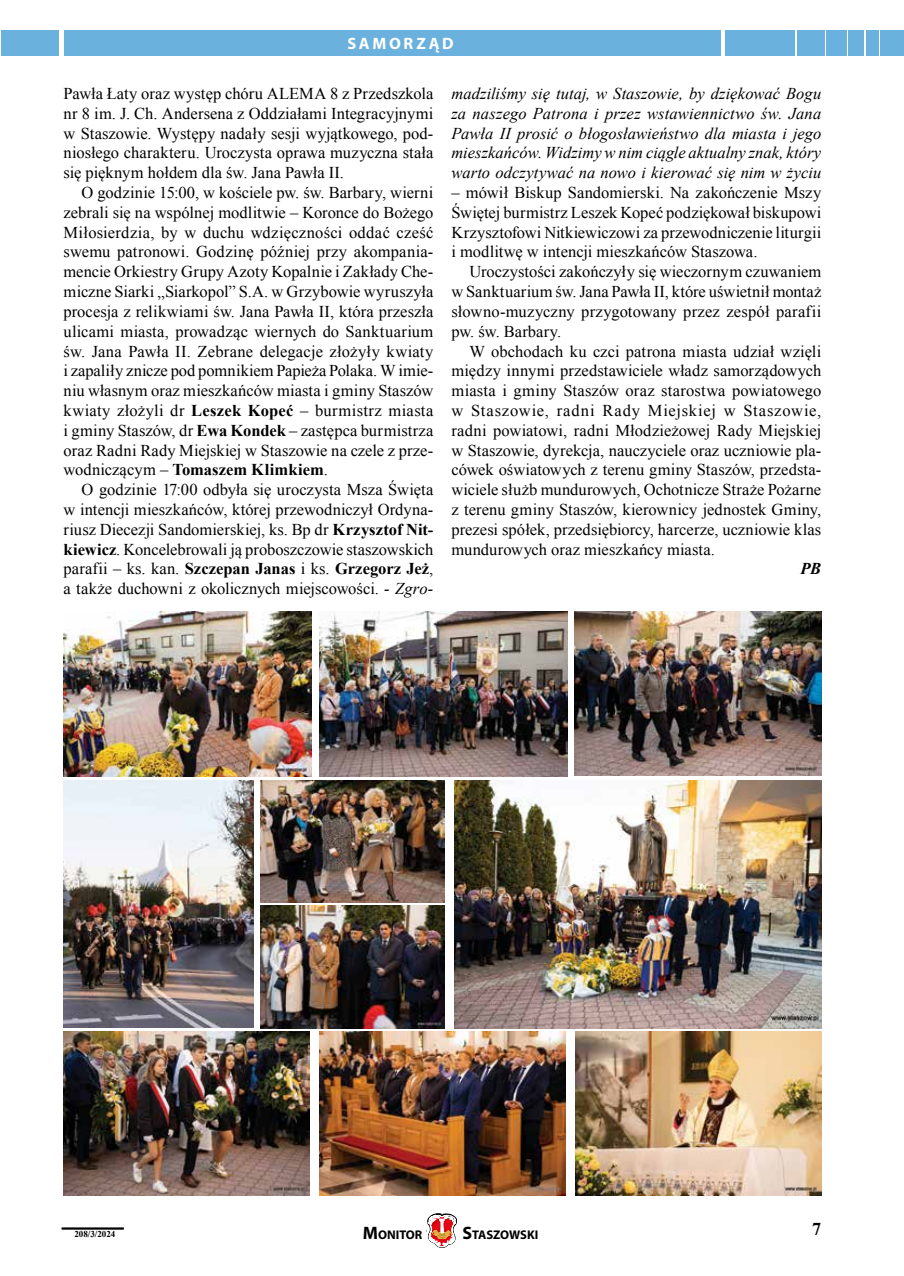
<style>
.page{position:relative;width:904px;height:1276px;background:#fff}
.page>*{position:absolute;margin:0;border:0;box-sizing:border-box;transform-origin:0 0}
.t1{font:700 18px "Times New Roman";color:#000}
.t2{font:16.5px/19.8px "Times New Roman";color:#000;text-align:justify}
.t3{font:italic 16.5px/19.8px "Times New Roman";color:#000;text-align:justify}
.t4{font:700 16.5px "Myriad Pro";letter-spacing:.16em;color:#fff}
.t5{font:italic 700 16.5px "Times New Roman";color:#000}
.t6{font:700 12.6px "Myriad Pro";color:#000}
.t7{font:700 9px "Times New Roman";color:#000}
.s1{font-weight:700}
.s2{font-style:italic}
.s3{font-size:18px}
</style>
<div class="page">
<img style="left:575px;top:1031px;width:246px;height:164px">
<img style="left:320px;top:1031px;width:245px;height:164px">
<img style="left:454px;top:780px;width:367px;height:248px">
<img style="left:64px;top:1031px;width:245px;height:164px">
<img style="left:261px;top:780px;width:183px;height:122px">
<img style="left:261px;top:906px;width:183px;height:122px">
<img style="left:64px;top:780px;width:189px;height:247px">
<img style="left:64px;top:611px;width:247px;height:165px">
<img style="left:319px;top:611px;width:248px;height:165px">
<img style="left:574px;top:611px;width:247px;height:165px">
<svg style="left:427px;top:1213px;width:30px;height:34px"></svg>
<hr style="left:62px;top:1227px;width:62px;height:1px;background:#000">
<hr style="left:62px;top:1228px;width:62px;height:1px;background:#000">
<div style="left:65px;top:30px;width:656px;height:26px;background:#6bb1dd"></div>
<div style="left:880px;top:30px;width:24px;height:26px;background:#6bb1dd"></div>
<div style="left:866px;top:30px;width:12px;height:26px;background:#6bb1dd"></div>
<div style="left:848px;top:30px;width:16px;height:26px;background:#6bb1dd"></div>
<div style="left:725px;top:30px;width:69px;height:26px;background:#6bb1dd"></div>
<div style="left:2px;top:30px;width:57px;height:26px;background:#6bb1dd"></div>
<div style="left:826px;top:30px;width:20px;height:26px;background:#6bb1dd"></div>
<div style="left:796px;top:30px;width:28px;height:26px;background:#6bb1dd"></div>
<p class="t4" style="left:347px;top:33px;width:107px">SAMORZĄD</p>
<p class="t2" style="left:64px;top:83px;width:371px">Pawła Łaty oraz występ chóru ALEMA 8 z Przedszkola nr 8 im. J. Ch. Andersena z Oddziałami Integracyjnymi w Staszowie. Występy nadały sesji wyjątkowego, pod&shy;niosłego charakteru. Uroczysta oprawa muzyczna stała się pięknym hołdem dla św. Jana Pawła II.</p>
<p class="t2" style="left:64px;top:182px;width:371px;text-indent:18px">O godzinie 15:00, w kościele pw. św. Barbary, wierni zebrali się na wspólnej modlitwie – Koronce do Bożego Miłosierdzia, by w duchu wdzięczności oddać cześć swemu patronowi. Godzinę później przy akompania&shy;mencie Orkiestry Grupy Azoty Kopalnie i Zakłady Che&shy;miczne Siarki „Siarkopol” S.A. w Grzybowie wyruszyła procesja z relikwiami św. Jana Pawła II, która przeszła ulicami miasta, prowadząc wiernych do Sanktuarium św. Jana Pawła II. Zebrane delegacje złożyły kwiaty i zapaliły znicze pod pomnikiem Papieża Polaka. W imie&shy;niu własnym oraz mieszkańców miasta i gminy Staszów kwiaty złożyli dr <span class="s1">Leszek Kopeć</span> – burmistrz miasta i gminy Staszów, dr <span class="s1">Ewa Kondek</span> – zastępca burmistrza oraz Radni Rady Miejskiej w Staszowie na czele z prze&shy;wodniczącym – <span class="s1">Tomaszem Klimkiem</span>.</p>
<p class="t2" style="left:63px;top:479px;width:371px;text-indent:18px">O godzinie 17:00 odbyła się uroczysta Msza Święta w intencji mieszkańców, której przewodniczył Ordyna&shy;riusz Diecezji Sandomierskiej, ks. Bp dr <span class="s1">Krzysztof Nit&shy;kiewicz</span>. Koncelebrowali ją proboszczowie staszowskich parafii – ks. kan. <span class="s1">Szczepan Janas</span> i ks. <span class="s1">Grzegorz Jeż</span>, a także duchowni z okolicznych miejscowości. <span class="s2">- Zgro-</span></p>
<p class="t3" style="left:451px;top:83px;width:371px">madziliśmy się tutaj, w Staszowie, by dziękować Bogu za naszego Patrona i przez wstawiennictwo św. Jana Pawła II prosić o błogosławieństwo dla miasta i jego mieszkańców. Widzimy w nim ciągle aktualny znak, który warto odczytywać na nowo i kierować się nim w życiu</p>
<p class="t2" style="left:451px;top:182px;width:371px">– mówił Biskup Sandomierski. Na zakończenie Mszy Świętej burmistrz Leszek Kopeć podziękował biskupowi Krzysztofowi Nitkiewiczowi za przewodniczenie liturgii i modlitwę w intencji mieszkańców Staszowa.</p>
<p class="t2" style="left:451px;top:262px;width:371px;text-indent:18px">Uroczystości zakończyły się wieczornym czuwaniem w Sanktuarium św. Jana Pawła II, które uświetnił montaż słowno-muzyczny przygotowany przez zespół parafii pw. św. Barbary.</p>
<p class="t2" style="left:451px;top:341px;width:371px;text-indent:18px">W obchodach ku czci patrona miasta udział wzięli między innymi przedstawiciele władz samorządowych miasta i gminy Staszów oraz starostwa powiatowego w Staszowie, radni Rady Miejskiej w Staszowie, radni powiatowi, radni Młodzieżowej Rady Miejskiej w Staszowie, dyrekcja, nauczyciele oraz uczniowie pla&shy;cówek oświatowych z terenu gminy Staszów, przedsta&shy;wiciele służb mundurowych, Ochotnicze Straże Pożarne z terenu gminy Staszów, kierownicy jednostek Gminy, prezesi spółek, przedsiębiorcy, harcerze, uczniowie klas mundurowych oraz mieszkańcy miasta.</p>
<p class="t5" style="left:800px;top:557px;width:22px">PB</p>
<p class="t7" style="left:74px;top:1227px;width:43px">208/3/2024</p>
<p class="t6" style="left:363px;top:1226px;width:61px"><span class="s3">M</span>ONITOR</p>
<p class="t6" style="left:462px;top:1226px;width:77px"><span class="s3">S</span>TASZOWSKI</p>
<p class="t1" style="left:812px;top:1216px;width:10px">7</p>
</div>
